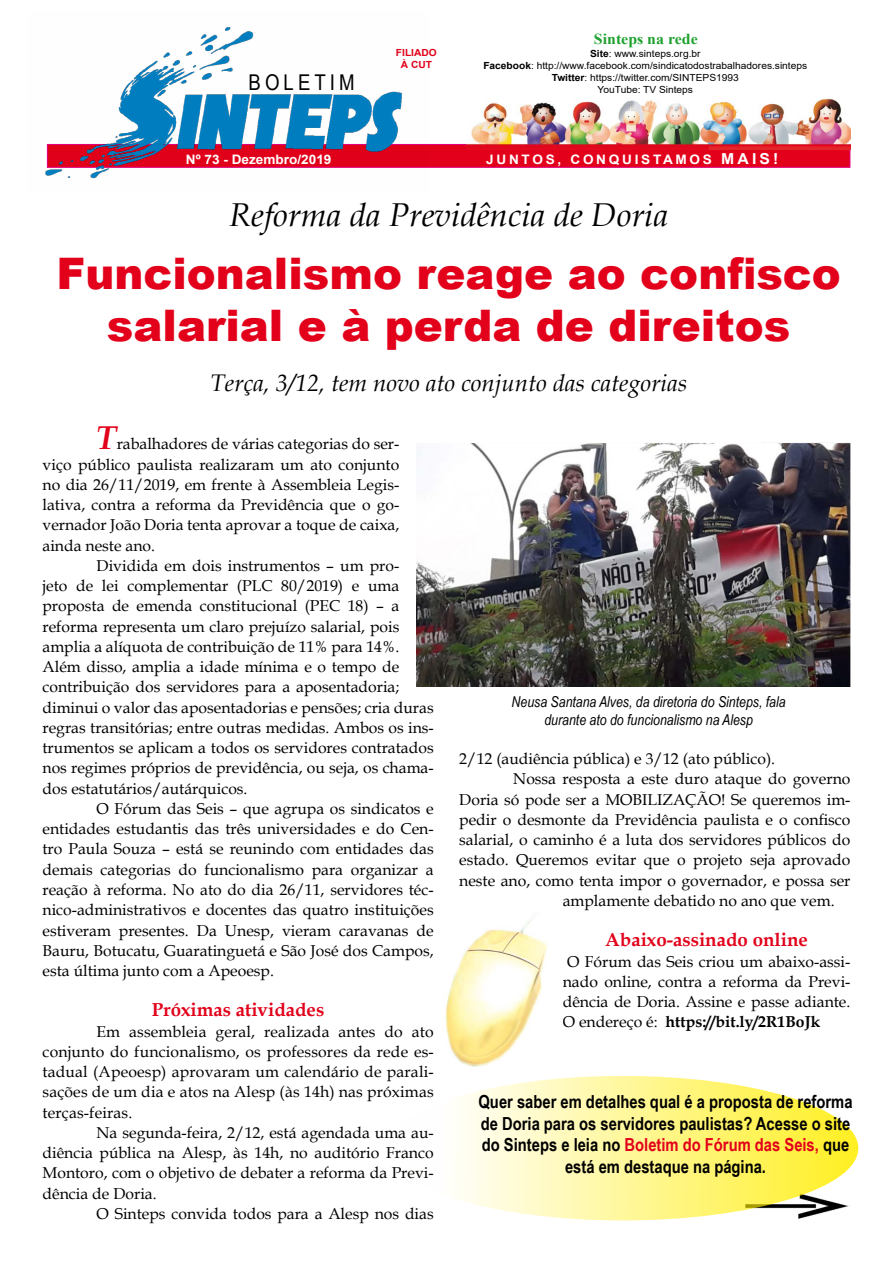
<style>
.page{position:relative;width:893px;height:1263px;background:#fff}
.page>*{position:absolute;margin:0;border:0;box-sizing:border-box;transform-origin:0 0}
.t1{font:900 43.5px/52.2px "Arial";color:#e2001a;text-align:center}
.t2{font:italic 33px "Book Antiqua";color:#000}
.t3{font:italic 24px "Book Antiqua";color:#000}
.t4{font:21.75px "Arial Narrow";letter-spacing:.18em;color:#000;scale:1.04 1}
.t5{font:700 18.75px "Book Antiqua";color:#e2001a}
.t6{font:700 18px/21.6px "Arial Narrow";color:#000;text-align:center}
.t7{font:15.75px/20.2px "Book Antiqua";color:#000;text-align:justify}
.t8{font:700 15.15px "Times New Roman";color:#1fa12e;scale:1.04 1}
.t9{font:italic 15px/18px "Arial Narrow";color:#000;text-align:center}
.t10{font:700 13.05px "Arial";letter-spacing:.19em;color:#fff;scale:1.04 1}
.t11{font:700 13.05px "Arial";color:#fff;scale:1.04 1}
.t12{font:9.75px/11.7px "Arial";color:#000;text-align:center;scale:1.04 1}
.t13{font:700 9.75px/12px "Arial";color:#e2001a;text-align:center;scale:1.04 1}
.s1{font-weight:700}
.s2{font-size:15.15px}
.s3{font-weight:700;font-style:italic;font-size:33px;color:#e2001a}
.s4{color:#e2001a}
</style>
<div class="page">
<div style="left:47px;top:144px;width:803px;height:24px;background:#e2001a;border:1px solid #e2007a"></div>
<img style="left:466px;top:98px;width:384px;height:51px">
<img style="left:45px;top:27px;width:383px;height:152px">
<img style="left:744px;top:1193px;width:105px;height:26px">
<img style="left:416px;top:443px;width:434px;height:243px">
<img style="left:445px;top:919px;width:102px;height:148px">
<div style="left:387px;top:1076px;width:471px;height:144px;background:linear-gradient(to right,#fff,#ffef25);border-radius:50%"></div>
<h3 class="t4" style="left:249px;top:66px;width:104px">BOLETIM</h3>
<p class="t13" style="left:396px;top:46px;width:41px">FILIADO<br>À CUT</p>
<p class="t8" style="left:594px;top:28px;width:101px">Sinteps na rede</p>
<p class="t12" style="left:483px;top:48px;width:313px"><span class="s1">Site</span>: www.sinteps.org.br<br><span class="s1">Facebook</span>: http://www.facebook.com/sindicatodostrabalhadores.sinteps <span class="s1">Twitter</span>: https://twitter.com/SINTEPS1993<br>YouTube: TV Sinteps</p>
<p class="t11" style="left:186px;top:150px;width:142px">Nº 73 - Dezembro/2019</p>
<p class="t10" style="left:486px;top:150px;width:283px">JUNTOS, CONQUISTAMOS <span class="s2">MAIS!</span></p>
<h2 class="t2" style="left:229px;top:191px;width:440px">Reforma da Previdência de Doria</h2>
<h1 class="t1" style="left:56px;top:246px;width:786px">Funcionalismo reage ao confisco salarial e à perda de direitos</h1>
<h3 class="t3" style="left:210px;top:366px;width:479px">Terça, 3/12, tem novo ato conjunto das categorias</h3>
<p class="t7" style="left:43px;top:433px;width:358px;text-indent:54px"><span class="s3">T</span>rabalhadores de várias categorias do ser&shy;viço público paulista realizaram um ato conjunto no dia 26/11/2019, em frente à Assembleia Legis&shy;lativa, contra a reforma da Previdência que o go&shy;vernador João Doria tenta aprovar a toque de caixa, ainda neste ano.</p>
<p class="t7" style="left:43px;top:555px;width:393px;text-align:left;text-indent:54px">Dividida em dois instrumentos – um pro-<br>jeto de lei complementar (PLC 80/2019) e uma proposta de emenda constitucional (PEC 18) – a reforma representa um claro prejuízo salarial, pois amplia a alíquota de contribuição de 11% para 14%.<br>Além disso, amplia a idade mínima e o tempo de contribuição dos servidores para a aposentadoria; diminui o valor das aposentadorias e pensões; cria duras regras transitórias; entre outras medidas. Ambos os ins&shy;trumentos se aplicam a todos os servidores contratados nos regimes próprios de previdência, ou seja, os chama&shy;dos estatutários/autárquicos.</p>
<p class="t7" style="left:43px;top:798px;width:393px;text-indent:54px">O Fórum das Seis – que agrupa os sindicatos e entidades estudantis das três universidades e do Cen&shy;tro Paula Souza – está se reunindo com entidades das demais categorias do funcionalismo para organizar a reação à reforma. No ato do dia 26/11, servidores téc&shy;nico-administrativos e docentes das quatro instituições estiveram presentes. Da Unesp, vieram caravanas de Bauru, Botucatu, Guaratinguetá e São José dos Campos, esta última junto com a Apeoesp.</p>
<p class="t5" style="left:152px;top:997px;width:174px">Próximas atividades</p>
<p class="t7" style="left:43px;top:1021px;width:393px;text-indent:54px">Em assembleia geral, realizada antes do ato conjunto do funcionalismo, os professores da rede es&shy;tadual (Apeoesp) aprovaram um calendário de parali&shy;sações de um dia e atos na Alesp (às 14h) nas próximas terças-feiras.</p>
<p class="t7" style="left:43px;top:1122px;width:393px;text-indent:54px">Na segunda-feira, 2/12, está agendada uma au&shy;diência pública na Alesp, às 14h, no auditório Franco Montoro, com o objetivo de debater a reforma da Previ&shy;dência de Doria.</p>
<p class="t7" style="left:97px;top:1203px;width:339px">O Sinteps convida todos para a Alesp nos dias</p>
<p class="t9" style="left:512px;top:693px;width:276px">Neusa Santana Alves, da diretoria do Sinteps, fala durante ato do funcionalismo na Alesp</p>
<p class="t7" style="left:459px;top:748px;width:317px">2/12 (audiência pública) e 3/12 (ato público).</p>
<p class="t7" style="left:513px;top:768px;width:339px">Nossa resposta a este duro ataque do governo</p>
<p class="t7" style="left:459px;top:789px;width:393px">Doria só pode ser a MOBILIZAÇÃO! Se queremos im-</p>
<p class="t7" style="left:459px;top:809px;width:393px">pedir o desmonte da Previdência paulista e o confisco</p>
<p class="t7" style="left:459px;top:829px;width:393px">salarial, o caminho é a luta dos servidores públicos do</p>
<p class="t7" style="left:459px;top:849px;width:393px">estado. Queremos evitar que o projeto seja aprovado</p>
<p class="t7" style="left:459px;top:870px;width:393px">neste ano, como tenta impor o governador, e possa ser</p>
<p class="t7" style="left:563px;top:890px;width:273px">amplamente debatido no ano que vem.</p>
<p class="t5" style="left:605px;top:927px;width:204px">Abaixo-assinado online</p>
<p class="t7" style="left:563px;top:951px;width:289px">O Fórum das Seis criou um abaixo-assi&shy;nado online, contra a reforma da Previ&shy;dência de Doria. Assine e passe adiante.<br>O endereço é: <span class="s1">https://bit.ly/2R1BoJk</span></p>
<p class="t6" style="left:478px;top:1090px;width:376px">Quer saber em detalhes qual é a proposta de reforma de Doria para os servidores paulistas? Acesse o site do Sinteps e leia no <span class="s4">Boletim do Fórum das Seis,</span> que está em destaque na página.</p>
</div>
